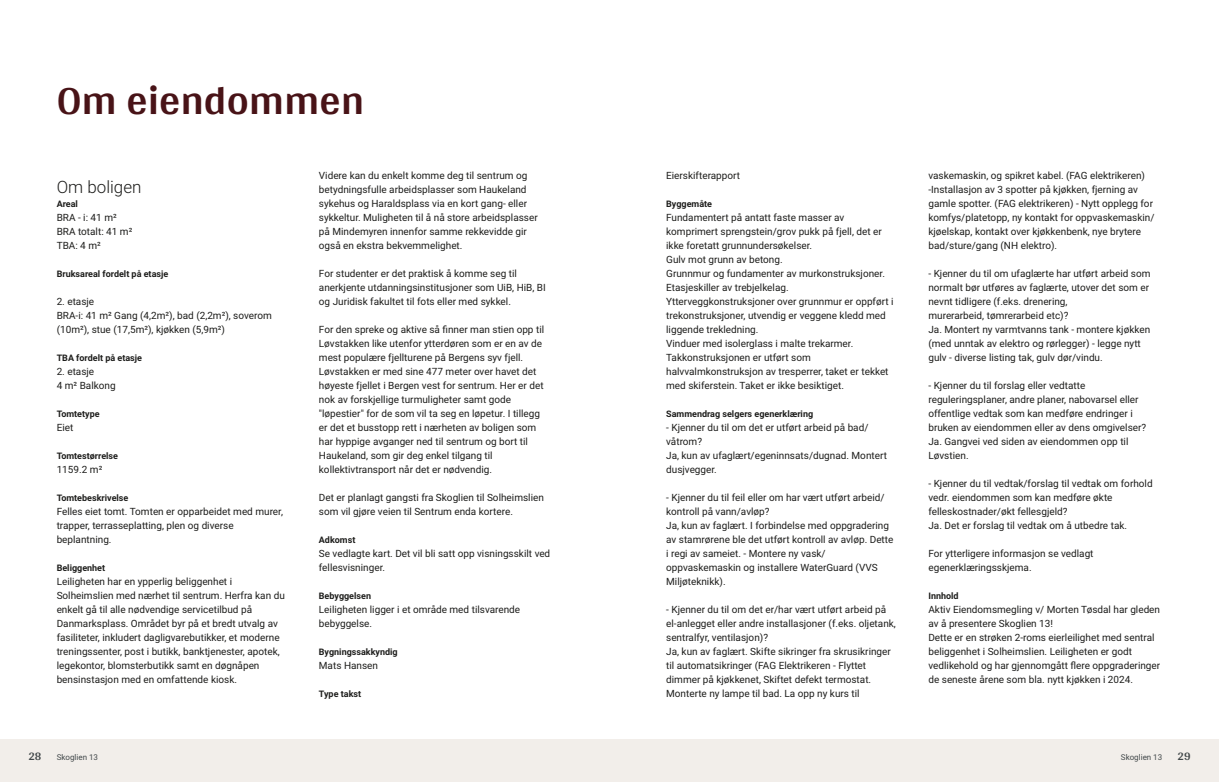
<style>
.page{position:relative;width:1219px;height:782px;background:#fff}
.page>*{position:absolute;margin:0;border:0;box-sizing:border-box;transform-origin:0 0}
.t1{font:700 42px "Arya";color:#481317}
.t2{font:300 17px "Roboto Vitec";color:#1d1d1b}
.t3{font:700 12px "Arya";color:#414749}
.t4{font:10px/14px "Roboto Vitec";color:#1d1d1b}
.t5{font:700 9px "Roboto Vitec";color:#1d1d1b}
.t6{font:8px "Roboto Vitec";color:#414749}
</style>
<div class="page">
<div style="left:0;top:739px;width:612px;height:42px;background:#f2eeea"></div>
<div style="left:607px;top:739px;width:612px;height:42px;background:#f2eeea"></div>
<h1 class="t1" style="left:57px;top:75px;width:309px">Om eiendommen</h1>
<h2 class="t2" style="left:57px;top:174px;width:86px">Om boligen</h2>
<p class="t5" style="left:57px;top:197px;width:23px">Areal</p>
<p class="t4" style="left:57px;top:209px;width:77px">BRA ‑ i: 41 m²<br>BRA totalt: 41 m²<br>TBA: 4 m²</p>
<p class="t5" style="left:57px;top:267px;width:113px">Bruksareal fordelt på etasje</p>
<p class="t4" style="left:57px;top:293px;width:217px">2. etasje<br>BRA‑i: 41 m² Gang (4,2m²), bad (2,2m²), soverom (10m²), stue (17,5m²), kjøkken (5,9m²)</p>
<p class="t5" style="left:57px;top:351px;width:87px">TBA fordelt på etasje</p>
<p class="t4" style="left:57px;top:363px;width:61px">2. etasje<br>4 m² Balkong</p>
<p class="t5" style="left:57px;top:407px;width:44px">Tomtetype</p>
<p class="t4" style="left:57px;top:419px;width:18px">Eiet</p>
<p class="t5" style="left:57px;top:449px;width:63px">Tomtestørrelse</p>
<p class="t4" style="left:57px;top:461px;width:47px">1159.2 m²</p>
<p class="t5" style="left:57px;top:491px;width:73px">Tomtebeskrivelse</p>
<p class="t4" style="left:57px;top:503px;width:228px">Felles eiet tomt. Tomten er opparbeidet med murer, trapper, terrasseplatting, plen og diverse beplantning.</p>
<p class="t5" style="left:57px;top:561px;width:50px">Beliggenhet</p>
<p class="t4" style="left:57px;top:573px;width:230px">Leiligheten har en ypperlig beliggenhet i Solheimslien med nærhet til sentrum. Herfra kan du enkelt gå til alle nødvendige servicetilbud på Danmarksplass. Området byr på et bredt utvalg av fasiliteter, inkludert dagligvarebutikker, et moderne treningssenter, post i butikk, banktjenester, apotek, legekontor, blomsterbutikk samt en døgnåpen bensinstasjon med en omfattende kiosk.</p>
<p class="t3" style="left:28px;top:749px;width:15px">28</p>
<p class="t6" style="left:57px;top:751px;width:43px">Skoglien 13</p>
<p class="t4" style="left:319px;top:167px;width:220px">Videre kan du enkelt komme deg til sentrum og betydningsfulle arbeidsplasser som Haukeland sykehus og Haraldsplass via en kort gang‑ eller sykkeltur. Muligheten til å nå store arbeidsplasser på Mindemyren innenfor samme rekkevidde gir også en ekstra bekvemmelighet.</p>
<p class="t4" style="left:319px;top:265px;width:228px">For studenter er det praktisk å komme seg til anerkjente utdanningsinstitusjoner som UiB, HiB, BI og Juridisk fakultet til fots eller med sykkel.</p>
<p class="t4" style="left:319px;top:321px;width:227px">For den spreke og aktive så finner man stien opp til Løvstakken like utenfor ytterdøren som er en av de mest populære fjellturene på Bergens syv fjell.<br>Løvstakken er med sine 477 meter over havet det høyeste fjellet i Bergen vest for sentrum. Her er det nok av forskjellige turmuligheter samt gode "løpestier" for de som vil ta seg en løpetur. I tillegg er det et busstopp rett i nærheten av boligen som har hyppige avganger ned til sentrum og bort til Haukeland, som gir deg enkel tilgang til kollektivtransport når det er nødvendig.</p>
<p class="t4" style="left:319px;top:489px;width:227px">Det er planlagt gangsti fra Skoglien til Solheimslien som vil gjøre veien til Sentrum enda kortere.</p>
<p class="t5" style="left:319px;top:533px;width:38px">Adkomst</p>
<p class="t4" style="left:319px;top:545px;width:233px">Se vedlagte kart. Det vil bli satt opp visningsskilt ved fellesvisninger.</p>
<p class="t5" style="left:319px;top:589px;width:54px">Bebyggelsen</p>
<p class="t4" style="left:319px;top:601px;width:203px">Leiligheten ligger i et område med tilsvarende bebyggelse.</p>
<p class="t5" style="left:319px;top:645px;width:80px">Bygningssakkyndig</p>
<p class="t4" style="left:319px;top:657px;width:61px">Mats Hansen</p>
<p class="t5" style="left:319px;top:687px;width:44px">Type takst</p>
<p class="t4" style="left:666px;top:167px;width:75px">Eierskifterapport</p>
<p class="t5" style="left:666px;top:197px;width:47px">Byggemåte</p>
<p class="t4" style="left:666px;top:209px;width:229px">Fundamentert på antatt faste masser av komprimert sprengstein/grov pukk på fjell, det er ikke foretatt grunnundersøkelser.<br>Gulv mot grunn av betong.<br>Grunnmur og fundamenter av murkonstruksjoner.<br>Etasjeskiller av trebjelkelag.<br>Ytterveggkonstruksjoner over grunnmur er oppført i trekonstruksjoner, utvendig er veggene kledd med liggende trekledning.<br>Vinduer med isolerglass i malte trekarmer.<br>Takkonstruksjonen er utført som halvvalmkonstruksjon av tresperrer, taket er tekket med skiferstein. Taket er ikke besiktiget.</p>
<p class="t5" style="left:666px;top:407px;width:149px">Sammendrag selgers egenerklæring</p>
<p class="t4" style="left:666px;top:419px;width:222px">‑ Kjenner du til om det er utført arbeid på bad/ våtrom?<br>Ja, kun av ufaglært/egeninnsats/dugnad. Montert dusjvegger.</p>
<p class="t4" style="left:666px;top:489px;width:229px">‑ Kjenner du til feil eller om har vært utført arbeid/ kontroll på vann/avløp?<br>Ja, kun av faglært. I forbindelse med oppgradering av stamrørene ble det utført kontroll av avløp. Dette i regi av sameiet. ‑ Montere ny vask/ oppvaskemaskin og installere WaterGuard (VVS Miljøteknikk).</p>
<p class="t4" style="left:666px;top:601px;width:231px">‑ Kjenner du til om det er/har vært utført arbeid på el‑anlegget eller andre installasjoner (f.eks. oljetank, sentralfyr, ventilasjon)?<br>Ja, kun av faglært. Skifte sikringer fra skrusikringer til automatsikringer (FAG Elektrikeren ‑ Flyttet dimmer på kjøkkenet, Skiftet defekt termostat.<br>Monterte ny lampe til bad. La opp ny kurs til</p>
<p class="t4" style="left:928px;top:167px;width:228px">vaskemaskin, og spikret kabel. (FAG elektrikeren) ‑Installasjon av 3 spotter på kjøkken, fjerning av gamle spotter. (FAG elektrikeren) ‑ Nytt opplegg for komfys/platetopp, ny kontakt for oppvaskemaskin/ kjøelskap, kontakt over kjøkkenbenk, nye brytere bad/sture/gang (NH elektro).</p>
<p class="t4" style="left:928px;top:265px;width:224px">‑ Kjenner du til om ufaglærte har utført arbeid som normalt bør utføres av faglærte, utover det som er nevnt tidligere (f.eks. drenering,<br>murerarbeid, tømrerarbeid etc)?<br>Ja. Montert ny varmtvanns tank ‑ montere kjøkken (med unntak av elektro og rørlegger) ‑ legge nytt gulv ‑ diverse listing tak, gulv dør/vindu.</p>
<p class="t4" style="left:928px;top:377px;width:219px">‑ Kjenner du til forslag eller vedtatte reguleringsplaner, andre planer, nabovarsel eller offentlige vedtak som kan medføre endringer i bruken av eiendommen eller av dens omgivelser?<br>Ja. Gangvei ved siden av eiendommen opp til Løvstien.</p>
<p class="t4" style="left:928px;top:475px;width:226px">‑ Kjenner du til vedtak/forslag til vedtak om forhold vedr. eiendommen som kan medføre økte felleskostnader/økt fellesgjeld?<br>Ja. Det er forslag til vedtak om å utbedre tak.</p>
<p class="t4" style="left:928px;top:545px;width:167px">For ytterligere informasjon se vedlagt egenerklæringsskjema.</p>
<p class="t5" style="left:928px;top:589px;width:32px">Innhold</p>
<p class="t4" style="left:928px;top:601px;width:233px">Aktiv Eiendomsmegling v/ Morten Tøsdal har gleden av å presentere Skoglien 13!<br>Dette er en strøken 2‑roms eierleilighet med sentral beliggenhet i Solheimslien. Leiligheten er godt vedlikehold og har gjennomgått flere oppgraderinger de seneste årene som bla. nytt kjøkken i 2024.</p>
<p class="t6" style="left:1121px;top:751px;width:43px">Skoglien 13</p>
<p class="t3" style="left:1177px;top:749px;width:15px">29</p>
</div>
